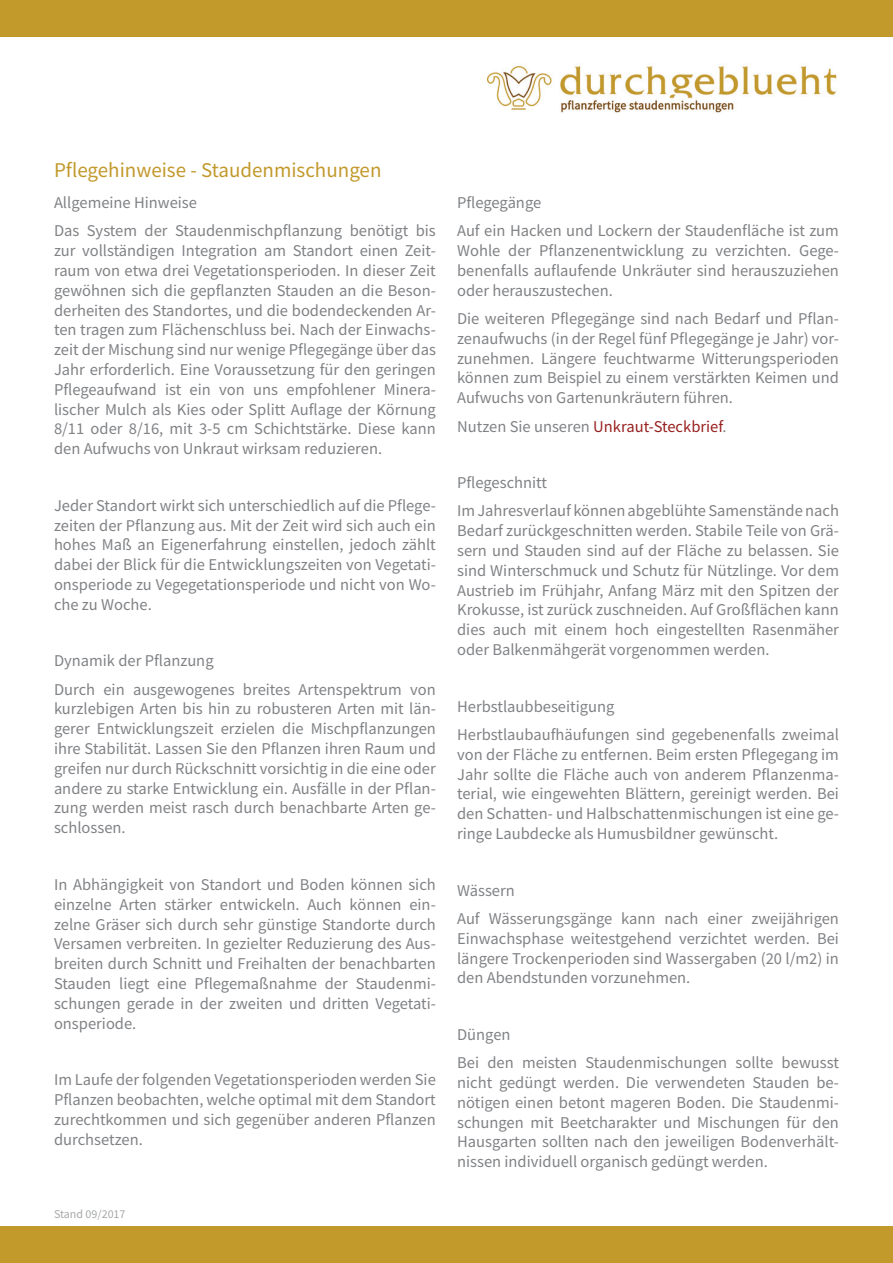
<style>
.page{position:relative;width:893px;height:1263px;background:#fff}
.page>*{position:absolute;margin:0;border:0;box-sizing:border-box;transform-origin:0 0}
.t1{font:21px "Source Sans Pro";color:#c2992c}
.t2{font:16.5px/19.8px "Source Sans Pro";color:#808285;text-align:justify}
.t3{font:16.5px "Source Sans Pro";color:#972120}
.t4{font:12px "Source Sans Pro";color:#808285}
.s1{color:#808285}
</style>
<div class="page">
<img style="left:488px;top:65px;width:349px;height:48px">
<div style="left:0;top:1227px;width:893px;height:36px;background:#c29a2c"></div>
<div style="left:0;top:0;width:893px;height:36px;background:#c29a2c"></div>
<p class="t1" style="left:54px;top:157px;width:329px">Pflegehinweise - Staudenmischungen</p>
<p class="t2" style="left:54px;top:188px;width:383px;line-height:28.3px">Allgemeine Hinweise<br>Das System der Staudenmischpflanzung benötigt bis</p>
<p class="t2" style="left:54px;top:241px;width:383px">zur vollständigen Integration am Standort einen Zeit&shy;raum von etwa drei Vegetationsperioden. In dieser Zeit gewöhnen sich die gepflanzten Stauden an die Beson&shy;derheiten des Standortes, und die bodendeckenden Ar&shy;ten tragen zum Flächenschluss bei. Nach der Einwachs&shy;zeit der Mischung sind nur wenige Pflegegänge über das Jahr erforderlich. Eine Voraussetzung für den geringen Pflegeaufwand ist ein von uns empfohlener Minera&shy;lischer Mulch als Kies oder Splitt Auflage der Körnung 8/11 oder 8/16, mit 3-5 cm Schichtstärke. Diese kann den Aufwuchs von Unkraut wirksam reduzieren.</p>
<p class="t2" style="left:54px;top:495px;width:383px">Jeder Standort wirkt sich unterschiedlich auf die Pflege&shy;zeiten der Pflanzung aus. Mit der Zeit wird sich auch ein hohes Maß an Eigenerfahrung einstellen, jedoch zählt dabei der Blick für die Entwicklungszeiten von Vegetati&shy;onsperiode zu Vegegetationsperiode und nicht von Wo&shy;che zu Woche.</p>
<p class="t2" style="left:54px;top:647px;width:383px;line-height:28.3px">Dynamik der Pflanzung<br>Durch ein ausgewogenes breites Artenspektrum von</p>
<p class="t2" style="left:54px;top:699px;width:383px">kurzlebigen Arten bis hin zu robusteren Arten mit län&shy;gerer Entwicklungszeit erzielen die Mischpflanzungen ihre Stabilität. Lassen Sie den Pflanzen ihren Raum und greifen nur durch Rückschnitt vorsichtig in die eine oder andere zu starke Entwicklung ein. Ausfälle in der Pflan&shy;zung werden meist rasch durch benachbarte Arten ge&shy;schlossen.</p>
<p class="t2" style="left:54px;top:874px;width:383px">In Abhängigkeit von Standort und Boden können sich einzelne Arten stärker entwickeln. Auch können ein&shy;zelne Gräser sich durch sehr günstige Standorte durch Versamen verbreiten. In gezielter Reduzierung des Aus&shy;breiten durch Schnitt und Freihalten der benachbarten Stauden liegt eine Pflegemaßnahme der Staudenmi&shy;schungen gerade in der zweiten und dritten Vegetati&shy;onsperiode.</p>
<p class="t2" style="left:54px;top:1070px;width:383px">Im Laufe der folgenden Vegetationsperioden werden Sie Pflanzen beobachten, welche optimal mit dem Standort zurechtkommen und sich gegenüber anderen Pflanzen durchsetzen.</p>
<p class="t4" style="left:54px;top:1206px;width:73px">Stand 09/2017</p>
<p class="t2" style="left:457px;top:188px;width:383px;line-height:28.3px">Pflegegänge<br>Auf ein Hacken und Lockern der Staudenfläche ist zum</p>
<p class="t2" style="left:457px;top:241px;width:383px">Wohle der Pflanzenentwicklung zu verzichten. Gege&shy;benenfalls auflaufende Unkräuter sind herauszuziehen oder herauszustechen.</p>
<p class="t2" style="left:457px;top:308px;width:383px">Die weiteren Pflegegänge sind nach Bedarf und Pflan&shy;zenaufwuchs (in der Regel fünf Pflegegänge je Jahr) vor&shy;zunehmen. Längere feuchtwarme Witterungsperioden können zum Beispiel zu einem verstärkten Keimen und Aufwuchs von Gartenunkräutern führen.</p>
<p class="t3" style="left:457px;top:415px;width:271px"><span class="s1">Nutzen Sie unseren</span> Unkraut-Steckbrief<span class="s1">.</span></p>
<p class="t2" style="left:457px;top:468px;width:383px;line-height:28.3px">Pflegeschnitt<br>Im Jahresverlauf können abgeblühte Samenstände nach</p>
<p class="t2" style="left:457px;top:521px;width:383px">Bedarf zurückgeschnitten werden. Stabile Teile von Grä&shy;sern und Stauden sind auf der Fläche zu belassen. Sie sind Winterschmuck und Schutz für Nützlinge. Vor dem Austrieb im Frühjahr, Anfang März mit den Spitzen der Krokusse, ist zurück zuschneiden. Auf Großflächen kann dies auch mit einem hoch eingestellten Rasenmäher oder Balkenmähgerät vorgenommen werden.</p>
<p class="t2" style="left:457px;top:692px;width:383px;line-height:28.3px">Herbstlaubbeseitigung<br>Herbstlaubaufhäufungen sind gegebenenfalls zweimal</p>
<p class="t2" style="left:457px;top:744px;width:383px">von der Fläche zu entfernen. Beim ersten Pflegegang im Jahr sollte die Fläche auch von anderem Pflanzenma&shy;terial, wie eingewehten Blättern, gereinigt werden. Bei den Schatten- und Halbschattenmischungen ist eine ge&shy;ringe Laubdecke als Humusbildner gewünscht.</p>
<p class="t2" style="left:457px;top:876px;width:383px;line-height:28.3px">Wässern<br>Auf Wässerungsgänge kann nach einer zweijährigen</p>
<p class="t2" style="left:457px;top:928px;width:383px">Einwachsphase weitestgehend verzichtet werden. Bei längere Trockenperioden sind Wassergaben (20 l/m2) in den Abendstunden vorzunehmen.</p>
<p class="t2" style="left:457px;top:1020px;width:383px;line-height:28.3px">Düngen<br>Bei den meisten Staudenmischungen sollte bewusst</p>
<p class="t2" style="left:457px;top:1072px;width:383px">nicht gedüngt werden. Die verwendeten Stauden be&shy;nötigen einen betont mageren Boden. Die Staudenmi&shy;schungen mit Beetcharakter und Mischungen für den Hausgarten sollten nach den jeweiligen Bodenverhält&shy;nissen individuell organisch gedüngt werden.</p>
</div>
